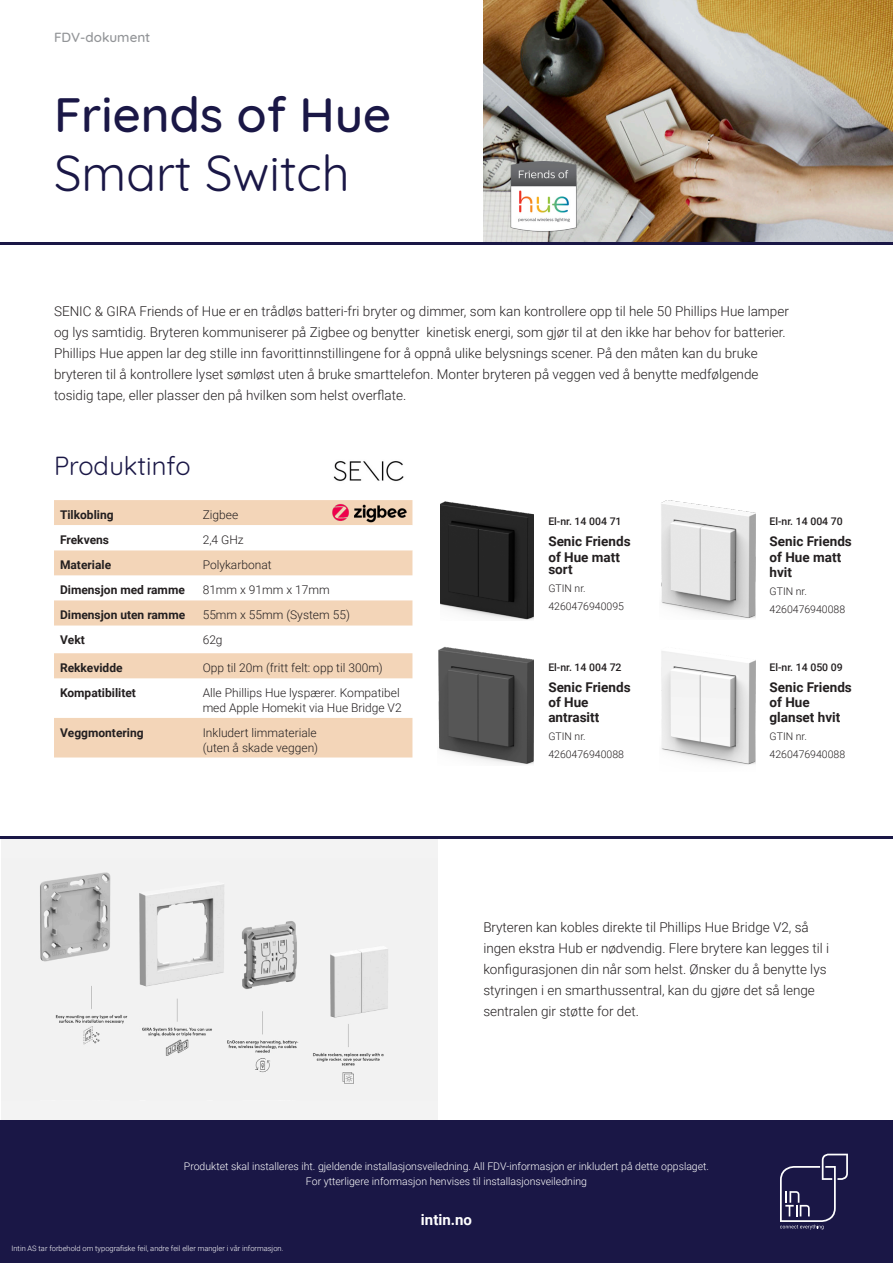
<style>
.page{position:relative;width:893px;height:1263px;background:#fff}
.page>*{position:absolute;margin:0;border:0;box-sizing:border-box;transform-origin:0 0}
.t1{font:500 49.2px/58.9px "Quicksand";color:#1a1746}
.t2{font:25.5px "Quicksand";color:#1a1746}
.t3{font:700 15px "Roboto";color:#fff}
.t4{font:300 13.5px/21px "Roboto";color:#231f20}
.t5{font:700 13.5px/15px "Roboto";color:#231f20}
.t6{font:500 13.5px "Quicksand";color:#939598}
.t7{font:300 12px/15px "Roboto";color:#231f20}
.t8{font:700 12px "Roboto";color:#231f20}
.t9{font:300 10.5px/15px "Roboto";color:#fff;text-align:center}
.t10{font:300 10.5px/18px "Roboto";color:#231f20}
.t11{font:500 10.5px "Roboto";color:#231f20}
.t12{font:300 7.5px "Roboto";color:#fff}
.s1{font-weight:400}
</style>
<div class="page">
<div style="left:1px;top:839px;width:436px;height:281px;background:#f3f3f3"></div>
<img style="left:40px;top:872px;width:348px;height:212px">
<div style="left:0;top:1120px;width:893px;height:143px;background:#1a1746"></div>
<hr style="left:0;top:837px;width:893px;height:2px;background:#1a1746">
<svg style="left:780px;top:1154px;width:68px;height:75px"></svg>
<img style="left:661px;top:500px;width:94px;height:119px">
<img style="left:661px;top:651px;width:94px;height:114px">
<img style="left:440px;top:501px;width:94px;height:119px">
<img style="left:438px;top:646px;width:96px;height:119px">
<svg style="left:54px;top:500px;width:358px;height:257px;fill:#f3d5b8"></svg>
<svg style="left:54px;top:525px;width:358px;height:25px"></svg>
<img style="left:332px;top:503px;width:75px;height:20px">
<img style="left:483px;top:0;width:410px;height:242px">
<img style="left:510px;top:162px;width:67px;height:69px">
<hr style="left:0;top:242px;width:893px;height:2px;background:#1a1746">
<img style="left:333px;top:461px;width:71px;height:20px">
<p class="t6" style="left:54px;top:26px;width:98px">FDV-dokument</p>
<p class="t1" style="left:54px;top:80px;width:339px">Friends of Hue<br><span class="s1">Smart Switch</span></p>
<p class="t4" style="left:54px;top:300px;width:736px">SENIC &amp; GIRA Friends of Hue er en trådløs batteri-fri bryter og dimmer, som kan kontrollere opp til hele 50 Phillips Hue lamper og lys samtidig. Bryteren kommuniserer på Zigbee og benytter kinetisk energi, som gjør til at den ikke har behov for batterier.<br>Phillips Hue appen lar deg stille inn favorittinnstillingene for å oppnå ulike belysnings scener. På den måten kan du bruke bryteren til å kontrollere lyset sømløst uten å bruke smarttelefon. Monter bryteren på veggen ved å benytte --medfølgende tosidig tape, eller plasser den på hvilken som helst overflate.</p>
<p class="t2" style="left:54px;top:446px;width:138px">Produktinfo</p>
<p class="t8" style="left:60px;top:506px;width:55px">Tilkobling</p>
<p class="t7" style="left:203px;top:506px;width:37px">Zigbee</p>
<p class="t8" style="left:60px;top:531px;width:51px">Frekvens</p>
<p class="t7" style="left:203px;top:531px;width:43px">2,4 GHz</p>
<p class="t8" style="left:60px;top:556px;width:53px">Materiale</p>
<p class="t7" style="left:203px;top:557px;width:71px">Polykarbonat</p>
<p class="t8" style="left:60px;top:581px;width:126px">Dimensjon med ramme</p>
<p class="t7" style="left:203px;top:582px;width:129px">81mm x 91mm x 17mm</p>
<p class="t8" style="left:60px;top:606px;width:127px">Dimensjon uten ramme</p>
<p class="t7" style="left:203px;top:607px;width:149px">55mm x 55mm (System 55)</p>
<p class="t8" style="left:60px;top:631px;width:26px">Vekt</p>
<p class="t7" style="left:203px;top:632px;width:21px">62g</p>
<p class="t8" style="left:60px;top:659px;width:64px">Rekkevidde</p>
<p class="t7" style="left:203px;top:660px;width:182px">Opp til 20m (fritt felt: opp til 300m)</p>
<p class="t8" style="left:60px;top:684px;width:77px">Kompatibilitet</p>
<p class="t7" style="left:203px;top:685px;width:201px">Alle Phillips Hue lyspærer. Kompatibel med Apple Homekit via Hue Bridge V2</p>
<p class="t8" style="left:60px;top:724px;width:85px">Veggmontering</p>
<p class="t7" style="left:203px;top:724px;width:116px">Inkludert limmateriale</p>
<p class="t7" style="left:203px;top:739px;width:117px">(uten å skade veggen)</p>
<p class="t11" style="left:548px;top:514px;width:75px">El-nr. 14 004 71</p>
<p class="t5" style="left:548px;top:534px;width:84px">Senic Friends of Hue matt</p>
<p class="t5" style="left:548px;top:561px;width:26px">sort</p>
<p class="t10" style="left:548px;top:579px;width:77px">GTIN nr.<br>4260476940095</p>
<p class="t11" style="left:548px;top:660px;width:75px">El-nr. 14 004 72</p>
<p class="t5" style="left:548px;top:679px;width:84px">Senic Friends of Hue</p>
<p class="t5" style="left:548px;top:709px;width:52px">antrasitt</p>
<p class="t10" style="left:548px;top:727px;width:77px">GTIN nr.<br>4260476940088</p>
<p class="t11" style="left:770px;top:514px;width:75px">El-nr. 14 004 70</p>
<p class="t5" style="left:770px;top:534px;width:84px">Senic Friends of Hue matt hvit</p>
<p class="t10" style="left:770px;top:581px;width:77px">GTIN nr.<br>4260476940088</p>
<p class="t11" style="left:770px;top:660px;width:75px">El-nr. 14 050 09</p>
<p class="t5" style="left:770px;top:679px;width:84px">Senic Friends of Hue</p>
<p class="t5" style="left:770px;top:709px;width:72px">glanset hvit</p>
<p class="t10" style="left:770px;top:727px;width:77px">GTIN nr.<br>4260476940088</p>
<p class="t4" style="left:483px;top:916px;width:347px">Bryteren kan kobles direkte til Phillips Hue Bridge V2, så ingen ekstra Hub er nødvendig. Flere brytere kan legges til i konfigurasjonen din når som helst. Ønsker du å benytte lys styringen i en smarthussentral, kan du gjøre det så lenge sentralen gir støtte for det.</p>
<p class="t9" style="left:184px;top:1158px;width:527px">Produktet skal installeres iht. gjeldende installasjonsveiledning. All FDV-informasjon er inkludert på dette oppslaget.<br>For ytterligere informasjon henvises til installasjonsveiledning</p>
<p class="t3" style="left:421px;top:1209px;width:53px">intin.no</p>
<p class="t12" style="left:11px;top:1243px;width:273px">Intin AS tar forbehold om typografiske feil, andre feil eller mangler i vår informasjon.</p>
</div>
